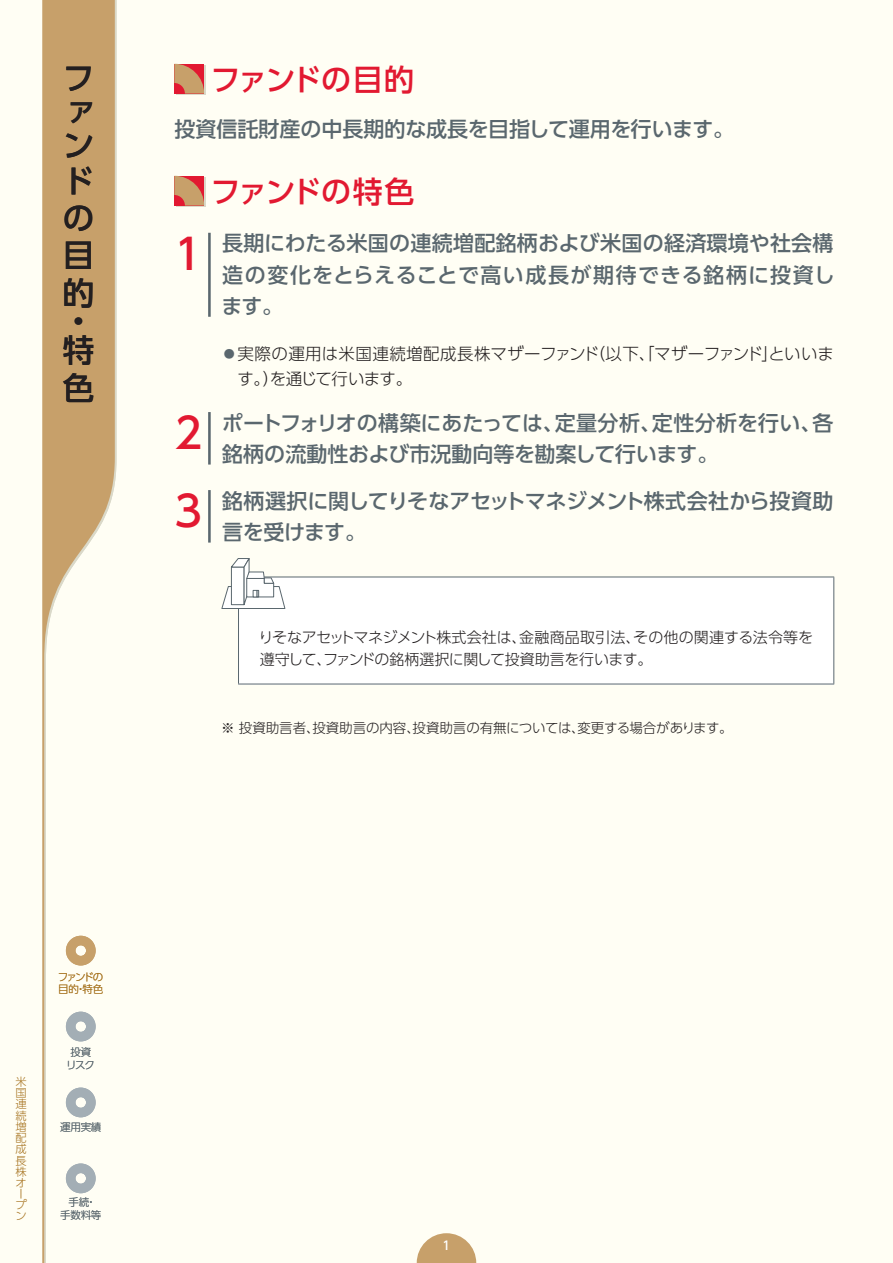
<style>
.page{position:relative;width:893px;height:1263px;background:#fffef4}
.page>*{position:absolute;margin:0;border:0;box-sizing:border-box;transform-origin:0 0}
.textbase{font:500 42px "UD Shin Go Pro";color:#e21931}
.t1{font:500 31.5px/37.2px "UD Shin Go Pro";color:#231f20;text-align:justify}
.A-大見出し{font:500 30px "UD Shin Go Pro";letter-spacing:-.045em;color:#e21931}
.C-14ptM{font:500 21px/31.5px "UD Shin Go Pro";color:#5a676e;text-align:justify}
.C-14ptM-2{font:500 21px/31.5px "UD Shin Go Pro";letter-spacing:-.02em;color:#5a676e}
.C-11pt{font:300 16.5px/24.8px "UD Shin Go Pro";letter-spacing:.005em;color:#231f20}
.A-10pt{font:300 15px/22.5px "UD Shin Go Pro";letter-spacing:-.015em;color:#231f20}
.C-11pt-2{font:300 13.5px "UD Shin Go Pro";letter-spacing:-.005em;color:#231f20}
.t2{font:500 12px "UD Shin Go Pro";color:#fff}
.t3{font:300 11.25px/11.1px "UD Shin Go Pro";color:#a6721e}
.t4{font:300 10.5px/12.6px "UD Shin Go Pro";letter-spacing:-.02em;color:#5a676e;text-align:center}
.t5{font:300 10.5px/12.6px "UD Shin Go Pro";letter-spacing:-.13em;color:#a6721e}
.s1{font-size:10.95px;color:#5a676e}
</style>
<div class="page">
<svg style="left:417px;top:1233px;width:59px;height:30px"></svg>
<svg style="left:43px;top:0;width:72px;height:1263px"></svg>
<svg style="left:66px;top:936px;width:30px;height:29px"></svg>
<svg style="left:66px;top:1012px;width:30px;height:29px"></svg>
<svg style="left:66px;top:1087px;width:30px;height:30px"></svg>
<svg style="left:66px;top:1163px;width:30px;height:30px"></svg>
<div style="left:176px;top:65px;width:30px;height:30px;background:#dad9c9"></div>
<svg style="left:174px;top:64px;width:30px;height:30px"></svg>
<div style="left:176px;top:177px;width:30px;height:30px;background:#dad9c9"></div>
<svg style="left:174px;top:176px;width:30px;height:30px"></svg>
<hr style="left:208px;top:233px;width:3px;height:84px;background:#5a676e">
<hr style="left:208px;top:412px;width:3px;height:53px;background:#5a676e">
<hr style="left:208px;top:490px;width:3px;height:53px;background:#5a676e">
<div style="left:238px;top:577px;width:596px;height:107px;background:#fff"></div>
<hr style="left:238px;top:577px;width:596px;height:1px;background:#5a676e">
<hr style="left:238px;top:577px;width:1px;height:107px;background:#5a676e">
<hr style="left:833px;top:577px;width:1px;height:107px;background:#5a676e">
<hr style="left:238px;top:684px;width:596px;height:1px;background:#5a676e">
<svg style="left:221px;top:558px;width:64px;height:51px"></svg>
<h2 class="t1" style="left:63px;top:61px;width:31px;line-height:33.2px">ファン</h2>
<h2 class="t1" style="left:63px;top:162px;width:31px">ドの目的</h2>
<h2 class="t1" style="left:63px;top:306px;width:32px;line-height:28.8px">・特</h2>
<h2 class="t1" style="left:63px;top:368px;width:32px">色</h2>
<p class="A-大見出し" style="left:210px;top:55px;width:205px">ファンドの目的</p>
<p class="C-14ptM" style="left:174px;top:113px;width:561px">投資信託財産の中長期的な成長を目指して運用を行います。</p>
<p class="A-大見出し" style="left:210px;top:167px;width:205px">ファンドの特色</p>
<p class="textbase" style="left:174px;top:220px;width:29px">1</p>
<p class="C-14ptM" style="left:221px;top:227px;width:615px">長期にわたる米国の連続増配銘柄および米国の経済環境や社会構造の変化をとらえることで高い成長が期待できる銘柄に投資します。</p>
<p class="C-11pt" style="left:237px;top:341px;width:598px;text-indent:-14px"><span class="s1">●</span> 実際の運用は米国連続増配成長株マザーファンド（以下、「マザーファンド」といいます。）を通じて行います。</p>
<p class="textbase" style="left:174px;top:399px;width:29px">2</p>
<p class="C-14ptM" style="left:222px;top:406px;width:613px">ポートフォリオの構築にあたっては、定量分析、定性分析を行い、各銘柄の流動性および市況動向等を勘案して行います。</p>
<p class="textbase" style="left:174px;top:477px;width:29px">3</p>
<p class="C-14ptM-2" style="left:222px;top:484px;width:613px">銘柄選択に関してりそなアセットマネジメント株式会社から投資助言を受けます。</p>
<p class="A-10pt" style="left:258px;top:625px;width:556px">りそなアセットマネジメント株式会社は、金融商品取引法、その他の関連する法令等を遵守して、ファンドの銘柄選択に関して投資助言を行います。</p>
<p class="C-11pt-2" style="left:221px;top:717px;width:513px">※ 投資助言者、投資助言の内容、投資助言の有無については、変更する場合があります。</p>
<p class="t3" style="left:16px;top:1075px;width:13px">米国連続増配成長株オープン</p>
<p class="t5" style="left:58px;top:970px;width:47px">ファンドの目的・特色</p>
<p class="t4" style="left:66px;top:1045px;width:30px">投資リスク</p>
<p class="t4" style="left:60px;top:1120px;width:43px">運用実績</p>
<p class="t4" style="left:60px;top:1195px;width:43px">手続・<br>手数料等</p>
<p class="t2" style="left:442px;top:1236px;width:9px">1</p>
</div>
